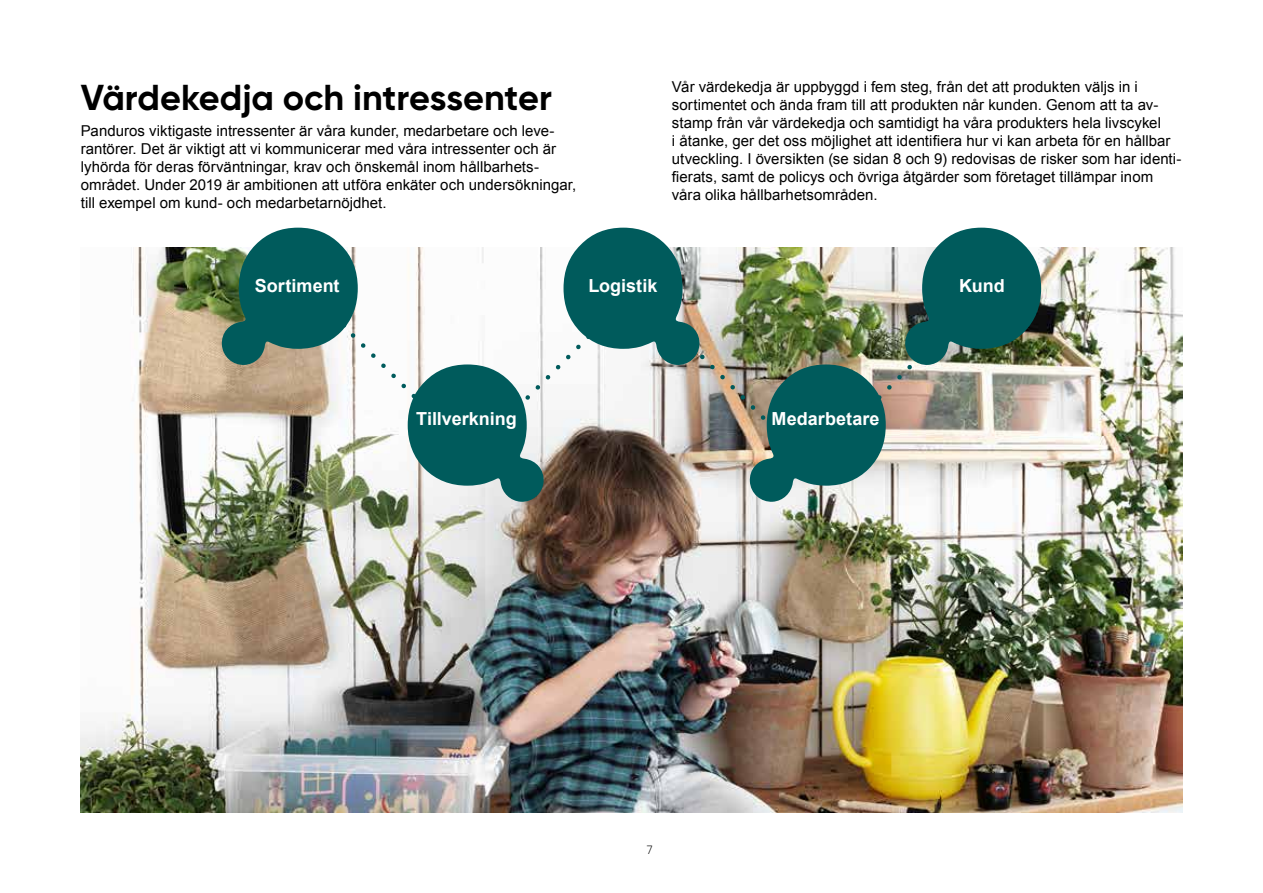
<style>
.page{position:relative;width:1263px;height:893px;background:#fff}
.page>*{position:absolute;margin:0;border:0;box-sizing:border-box;transform-origin:0 0}
.t1{font:700 36px "Gilroy";letter-spacing:-.005em;color:#000}
.t2{font:700 18px "Arial";color:#fff}
.t3{font:15px/18px "Arial";color:#000}
.t4{font:300 12px "Gilroy";color:#000}
</style>
<div class="page">
<img style="left:81px;top:248px;width:1101px;height:564px">
<img style="left:221px;top:228px;width:820px;height:274px">
<h1 class="t1" style="left:81px;top:74px;width:473px">Värdekedja och intressenter</h1>
<p class="t3" style="left:81px;top:122px;width:497px">Panduros viktigaste intressenter är våra kunder, medarbetare och leve&shy;rantörer. Det är viktigt att vi kommunicerar med våra intressenter och är lyhörda för deras förväntningar, krav och önskemål inom hållbarhets&shy;området. Under 2019 är ambitionen att utföra enkäter och undersökningar, till exempel om kund- och medarbetarnöjdhet.</p>
<p class="t3" style="left:672px;top:78px;width:511px">Vår värdekedja är uppbyggd i fem steg, från det att produkten väljs in i sortimentet och ända fram till att produkten når kunden. Genom att ta av&shy;stamp från vår värdekedja och samtidigt ha våra produkters hela livscykel<br>i åtanke, ger det oss möjlighet att identifiera hur vi kan arbeta för en hållbar utveckling. I översikten (se sidan 8 och 9) redovisas de risker som har identi&shy;fierats, samt de policys och övriga åtgärder som företaget tillämpar inom våra olika hållbarhetsområden.</p>
<p class="t2" style="left:255px;top:274px;width:86px">Sortiment</p>
<p class="t2" style="left:588px;top:274px;width:71px">Logistik</p>
<p class="t2" style="left:959px;top:274px;width:47px">Kund</p>
<p class="t2" style="left:416px;top:407px;width:102px">Tillverkning</p>
<p class="t2" style="left:772px;top:407px;width:109px">Medarbetare</p>
<p class="t4" style="left:647px;top:842px;width:7px">7</p>
</div>
